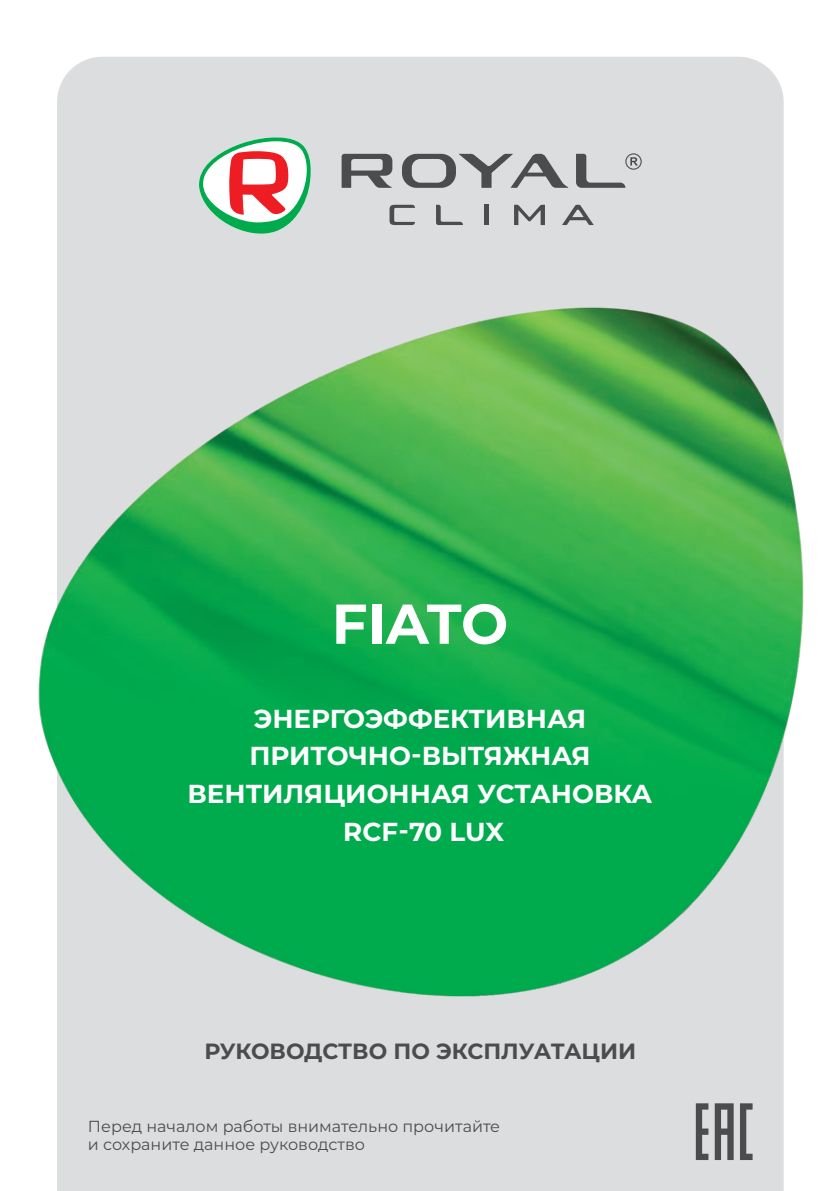
<style>
.page{position:relative;width:840px;height:1191px;background:#fff}
.page>*{position:absolute;margin:0;border:0;box-sizing:border-box;transform-origin:0 0}
.t1{font:700 56px "Montserrat";letter-spacing:-.005em;color:#fff}
.t2{font:700 26px/37.8px "Montserrat";color:#fff;text-align:center}
.t3{font:700 22px "Montserrat";color:#4b4c4d}
.t4{font:16px/18px "Montserrat";color:#4b4c4d}
</style>
<div class="page">
<div style="left:57px;top:57px;width:726px;height:1134px;background:#dcdddf"></div>
<img style="left:38px;top:282px;width:766px;height:739px">
<svg style="left:199px;top:134px;width:112px;height:107px"></svg>
<svg style="left:575px;top:153px;width:66px;height:35px"></svg>
<svg style="left:341px;top:154px;width:51px;height:34px"></svg>
<svg style="left:402px;top:154px;width:166px;height:34px"></svg>
<svg style="left:389px;top:205px;width:26px;height:20px"></svg>
<svg style="left:436px;top:205px;width:26px;height:20px"></svg>
<svg style="left:513px;top:205px;width:31px;height:20px"></svg>
<div style="left:483px;top:205px;width:5px;height:20px;background:#4b4c4d"></div>
<svg style="left:561px;top:205px;width:32px;height:20px"></svg>
<svg style="left:714px;top:1103px;width:19px;height:57px"></svg>
<svg style="left:739px;top:1103px;width:13px;height:57px"></svg>
<svg style="left:695px;top:1103px;width:13px;height:57px"></svg>
<h1 class="t1" style="left:331px;top:583px;width:178px">FIATO</h1>
<h2 class="t2" style="left:187px;top:698px;width:466px">ЭНЕРГОЭФФЕКТИВНАЯ<br>ПРИТОЧНО-ВЫТЯЖНАЯ<br>ВЕНТИЛЯЦИОННАЯ УСТАНОВКА<br>RCF-70 LUX</h2>
<h3 class="t3" style="left:204px;top:1035px;width:433px">РУКОВОДСТВО ПО ЭКСПЛУАТАЦИИ</h3>
<p class="t4" style="left:88px;top:1116px;width:413px">Перед началом работы внимательно прочитайте и сохраните данное руководство</p>
</div>
